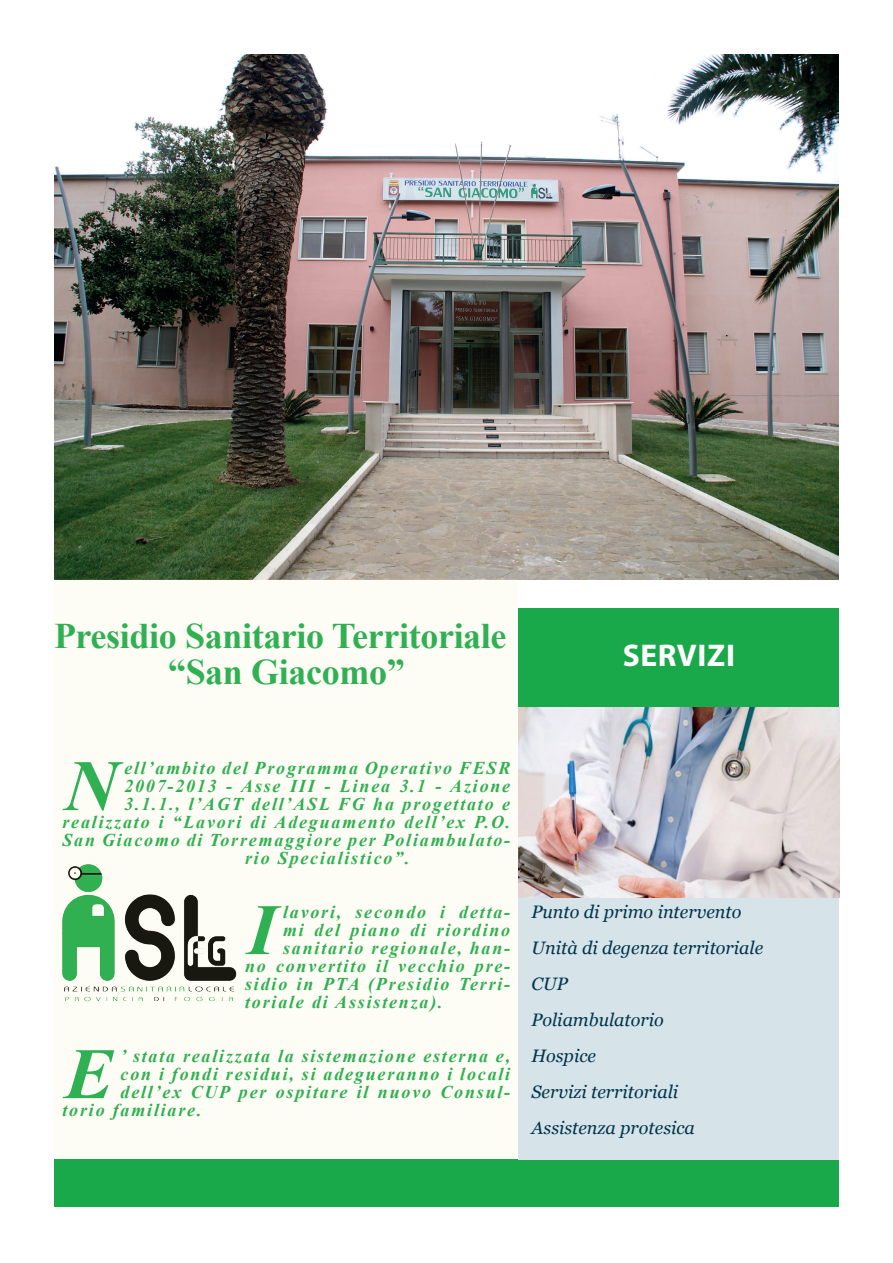
<style>
.page{position:relative;width:893px;height:1263px;background:#fff}
.page>*{position:absolute;margin:0;border:0;box-sizing:border-box;transform-origin:0 0}
.t1{font:italic 700 72.3px "Times New Roman";color:#1aa94a}
.t2{font:700 36px/36px "Times New Roman";letter-spacing:-.01em;color:#1aa94a;text-align:center}
.t3{font:700 31.5px "Myriad Pro";letter-spacing:.02em;color:#fff}
.t4{font:italic 700 18px "Times New Roman";letter-spacing:.1em;color:#1aa94a}
.t5{font:italic 18px/36px "Georgia";color:#00344b}
</style>
<div class="page">
<div style="left:54px;top:1159px;width:785px;height:48px;background:#1aa94a"></div>
<img style="left:54px;top:54px;width:785px;height:525px">
<div style="left:519px;top:707px;width:320px;height:452px;background:#d6e3e9"></div>
<div style="left:519px;top:608px;width:320px;height:99px;background:#1aa94a"></div>
<img style="left:519px;top:707px;width:320px;height:191px">
<div style="left:55px;top:579px;width:463px;height:580px;background:#fefdf5"></div>
<h2 class="t2" style="left:54px;top:617px;width:454px">Presidio Sanitario Territoriale “San Giacomo”</h2>
<h3 class="t3" style="left:623px;top:635px;width:114px">SERVIZI</h3>
<h1 class="t1" style="left:65px;top:735px;width:54px">N</h1>
<p class="t4" style="left:124px;top:755px;width:387px">ell’ambito del Programma Operativo FESR</p>
<p class="t4" style="left:124px;top:773px;width:387px">2007-2013 - Asse III - Linea 3.1 - Azione</p>
<p class="t4" style="left:124px;top:791px;width:387px">3.1.1., l’AGT dell’ASL FG ha progettato e</p>
<p class="t4" style="left:63px;top:809px;width:449px">realizzato i “Lavori di Adeguamento dell’ex P.O.</p>
<p class="t4" style="left:63px;top:827px;width:449px">San Giacomo di Torremaggiore per Poliambulato-</p>
<p class="t4" style="left:245px;top:845px;width:166px">rio Specialistico”.</p>
<h1 class="t1" style="left:248px;top:879px;width:30px">I</h1>
<p class="t4" style="left:283px;top:899px;width:229px">lavori, secondo i detta-</p>
<p class="t4" style="left:283px;top:917px;width:229px">mi del piano di riordino</p>
<p class="t4" style="left:283px;top:935px;width:229px">sanitario regionale, han-</p>
<p class="t4" style="left:245px;top:953px;width:267px">no convertito il vecchio pre-</p>
<p class="t4" style="left:245px;top:971px;width:267px">sidio in PTA (Presidio Terri-</p>
<p class="t4" style="left:245px;top:989px;width:199px">toriale di Assistenza).</p>
<h1 class="t1" style="left:65px;top:1023px;width:50px">E</h1>
<p class="t4" style="left:121px;top:1043px;width:391px">’ stata realizzata la sistemazione esterna e,</p>
<p class="t4" style="left:121px;top:1061px;width:391px">con i fondi residui, si adegueranno i locali</p>
<p class="t4" style="left:121px;top:1079px;width:391px">dell’ex CUP per ospitare il nuovo Consul-</p>
<p class="t4" style="left:63px;top:1097px;width:141px">torio familiare.</p>
<p class="t5" style="left:531px;top:893px;width:233px">Punto di primo intervento<br>Unità di degenza territoriale<br>CUP<br>Poliambulatorio<br>Hospice<br>Servizi territoriali<br>Assistenza protesica</p>
</div>
